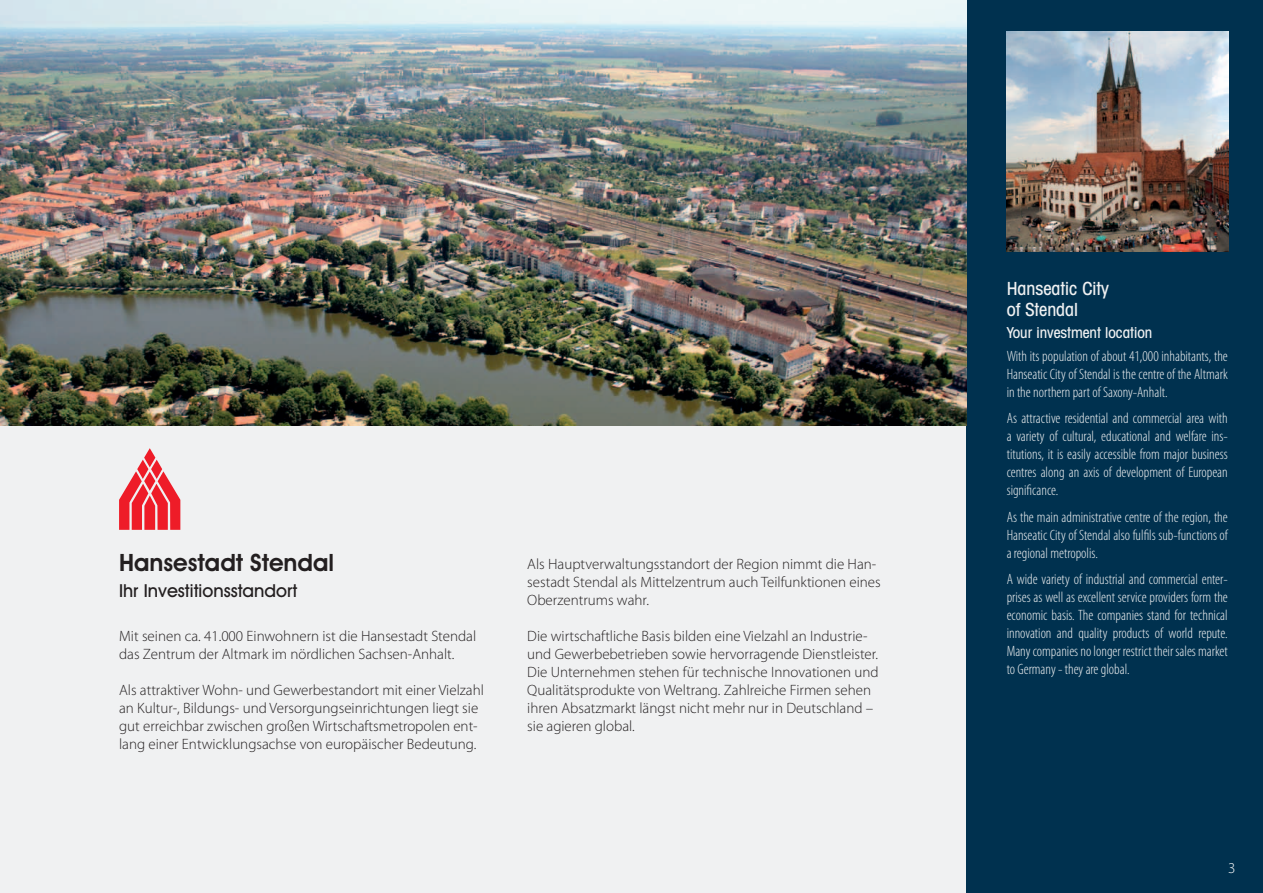
<style>
.page{position:relative;width:1263px;height:893px;background:#f0f1f2}
.page>*{position:absolute;margin:0;border:0;box-sizing:border-box;transform-origin:0 0}
.t1{font:600 24px "Avant Garde IT Cby BT";color:#231f20}
.t2{font:500 18px "Avant Garde IT Cby BT";color:#231f20}
.t3{font:500 condensed 18px/21.6px "Avant Garde IT Cby BT";color:#f0f1f2}
.t4{font:300 15px/18px "Myriad Pro";color:#231f20}
.t5{font:300 condensed 15px/18px "Myriad Pro";color:#f0f1f2;text-align:justify}
.t6{font:500 condensed 15px "Avant Garde IT Cby BT";color:#f0f1f2}
.t7{font:300 15px "Myriad Pro";color:#fff}
</style>
<div class="page">
<div style="left:967px;top:0;width:296px;height:893px;background:#00314f"></div>
<img style="left:0;top:0;width:967px;height:425px">
<img style="left:1007px;top:32px;width:221px;height:220px">
<svg style="left:119px;top:448px;width:61px;height:82px"></svg>
<h1 class="t1" style="left:119px;top:548px;width:217px">Hansestadt Stendal</h1>
<p class="t2" style="left:119px;top:580px;width:180px">Ihr Investitionsstandort</p>
<p class="t4" style="left:119px;top:627px;width:359px">Mit seinen ca. 41.000 Einwohnern ist die Hansestadt Stendal das Zentrum der Altmark im nördlichen Sachsen-Anhalt.</p>
<p class="t4" style="left:119px;top:681px;width:366px">Als attraktiver Wohn- und Gewerbestandort mit einer Vielzahl an Kultur-, Bildungs- und Versorgungseinrichtungen liegt sie gut erreichbar zwischen großen Wirtschaftsmetropolen ent&shy;lang einer Entwicklungsachse von europäischer Bedeutung.</p>
<p class="t4" style="left:527px;top:555px;width:355px">Als Hauptverwaltungsstandort der Region nimmt die Han&shy;sestadt Stendal als Mittelzentrum auch Teilfunktionen eines<br>Oberzentrums wahr.</p>
<p class="t4" style="left:527px;top:627px;width:353px">Die wirtschaftliche Basis bilden eine Vielzahl an Industrie&shy;und Gewerbebetrieben sowie hervorragende Dienstleister.<br>Die Unternehmen stehen für technische Innovationen und Qualitätsprodukte von Weltrang. Zahlreiche Firmen sehen ihren Absatzmarkt längst nicht mehr nur in Deutschland – sie agieren global.</p>
<p class="t3" style="left:1007px;top:277px;width:104px">Hanseatic City of Stendal</p>
<p class="t6" style="left:1007px;top:324px;width:147px">Your investment location</p>
<p class="t5" style="left:1007px;top:347px;width:223px">With its population of about 41,000 inhabitants, the Hanseatic City of Stendal is the centre of the Altmark in the northern part of Saxony-Anhalt.</p>
<p class="t5" style="left:1007px;top:409px;width:223px">As attractive residential and commercial area with a variety of cultural, educational and welfare ins&shy;titutions, it is easily accessible from major business centres along an axis of development of European significance.</p>
<p class="t5" style="left:1007px;top:508px;width:223px">As the main administrative centre of the region, the Hanseatic City of Stendal also fulfils sub-functions of a regional metropolis.</p>
<p class="t5" style="left:1007px;top:570px;width:223px">A wide variety of industrial and commercial enter&shy;prises as well as excellent service providers form the economic basis. The companies stand for technical innovation and quality products of world repute.<br>Many companies no longer restrict their sales market to Germany - they are global.</p>
<p class="t7" style="left:1228px;top:859px;width:9px">3</p>
</div>
